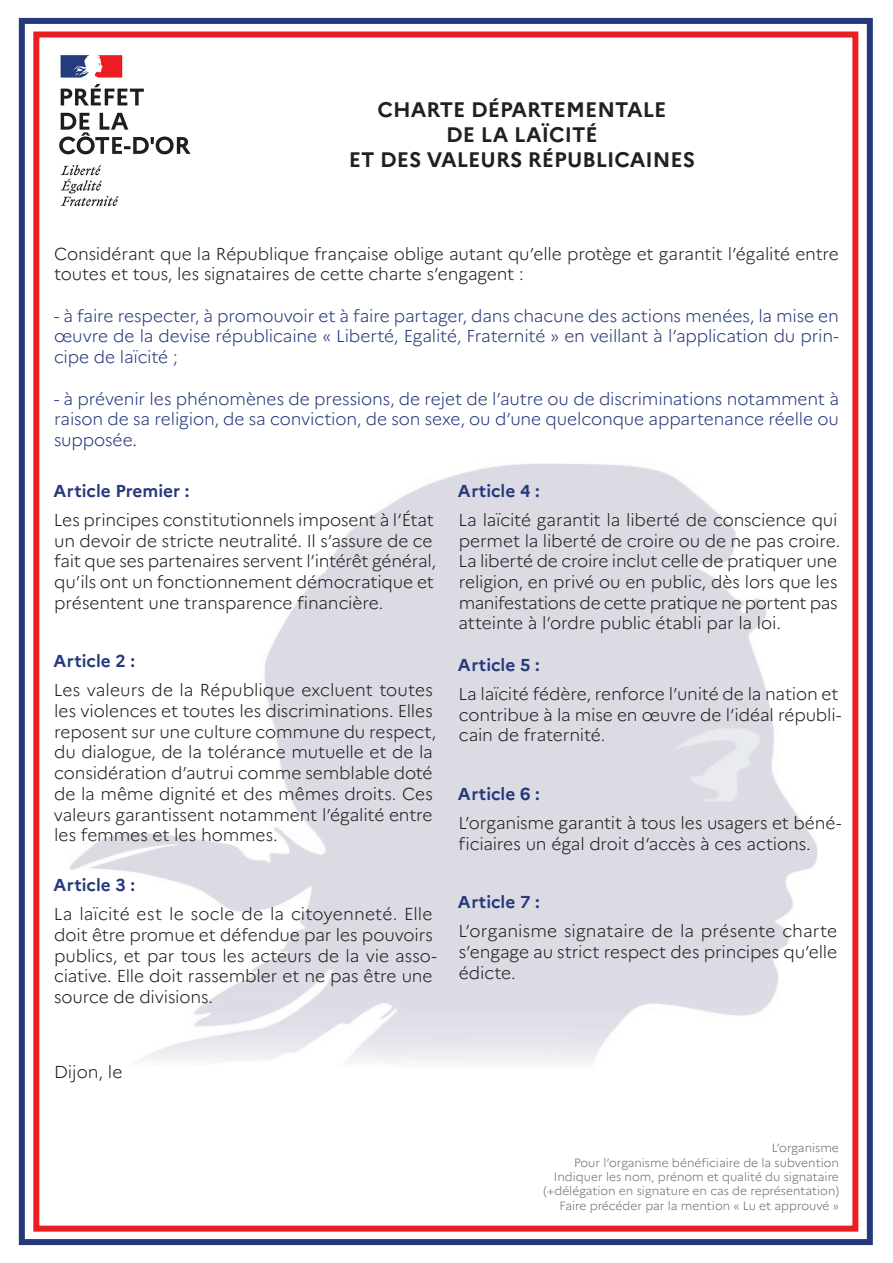
<style>
.page{position:relative;width:893px;height:1263px;background:#fff}
.page>*{position:absolute;margin:0;border:0;box-sizing:border-box;transform-origin:0 0}
.t1{font:700 21px "Marianne";color:#231f20}
.t2{font:300 17.25px/20.7px "Marianne";letter-spacing:-.01em;color:#231f20}
.t3{font:300 17.25px/20.7px "Marianne";letter-spacing:-.01em;color:#26397c}
.t4{font:700 17.25px "Marianne";color:#26397c}
.t5{font:300 12px "Marianne";color:#6c6d70}
.s1{color:#231f20}
</style>
<div class="page">
<img style="left:59px;top:55px;width:132px;height:152px">
<div style="left:19px;top:18px;width:854px;height:1227px;border:6px solid #26397c"></div>
<div style="left:33px;top:32px;width:825px;height:1200px;border:6px solid #eb1d23"></div>
<p class="t1" style="left:378px;top:96px;width:290px">CHARTE DÉPARTEMENTALE</p>
<p class="t1" style="left:446px;top:122px;width:153px">DE LA LAÏCITÉ</p>
<p class="t1" style="left:349px;top:147px;width:348px">ET DES VALEURS RÉPUBLICAINES</p>
<p class="t2" style="left:54px;top:243px;width:786px">Considérant que la République française oblige autant qu’elle protège et garantit l’égalité entre toutes et tous, les signataires de cette charte s’engagent :</p>
<p class="t3" style="left:54px;top:305px;width:786px">- à faire respecter, à promouvoir et à faire partager, dans chacune des actions menées, la mise en</p>
<p class="t3" style="left:54px;top:326px;width:786px">œuvre de la devise républicaine « Liberté, Egalité, Fraternité » en veillant à l’application du prin&shy;cipe de laïcité ;</p>
<p class="t3" style="left:54px;top:388px;width:786px">- à prévenir les phénomènes de pressions, de rejet de l’autre ou de discriminations notamment à</p>
<p class="t3" style="left:54px;top:409px;width:786px">raison de sa religion, de sa conviction, de son sexe, ou d’une quelconque appartenance réelle ou supposée<span class="s1">.</span></p>
<p class="t4" style="left:53px;top:480px;width:138px">Article Premier :</p>
<p class="t2" style="left:54px;top:509px;width:384px">Les principes constitutionnels imposent à l’État un devoir de stricte neutralité. Il s’assure de ce fait que ses partenaires servent l’intérêt général, qu’ils ont un fonctionnement démocratique et présentent une transparence financière.</p>
<p class="t4" style="left:458px;top:480px;width:83px">Article 4 :</p>
<p class="t2" style="left:458px;top:509px;width:383px">La laïcité garantit la liberté de conscience qui permet la liberté de croire ou de ne pas croire.<br>La liberté de croire inclut celle de pratiquer une religion, en privé ou en public, dès lors que les manifestations de cette pratique ne portent pas atteinte à l’ordre public établi par la loi.</p>
<p class="t4" style="left:458px;top:654px;width:83px">Article 5 :</p>
<p class="t2" style="left:458px;top:683px;width:385px">La laïcité fédère, renforce l’unité de la nation et contribue à la mise en œuvre de l’idéal républi&shy;cain de fraternité.</p>
<p class="t4" style="left:53px;top:650px;width:83px">Article 2 :</p>
<p class="t2" style="left:54px;top:680px;width:381px">Les valeurs de la République excluent toutes</p>
<p class="t2" style="left:54px;top:700px;width:384px">les violences et toutes les discriminations. Elles reposent sur une culture commune du respect, du dialogue, de la tolérance mutuelle et de la considération d’autrui comme semblable doté de la même dignité et des mêmes droits. Ces valeurs garantissent notamment l’égalité entre les femmes et les hommes.</p>
<p class="t4" style="left:53px;top:874px;width:83px">Article 3 :</p>
<p class="t2" style="left:54px;top:904px;width:385px">La laïcité est le socle de la citoyenneté. Elle doit être promue et défendue par les pouvoirs publics, et par tous les acteurs de la vie asso&shy;ciative. Elle doit rassembler et ne pas être une source de divisions.</p>
<p class="t4" style="left:458px;top:783px;width:83px">Article 6 :</p>
<p class="t2" style="left:458px;top:812px;width:385px">L’organisme garantit à tous les usagers et béné&shy;ficiaires un égal droit d’accès à ces actions.</p>
<p class="t4" style="left:458px;top:891px;width:83px">Article 7 :</p>
<p class="t2" style="left:458px;top:921px;width:380px;text-align:justify">L’organisme signataire de la présente charte s’engage au strict respect des principes qu’elle édicte.</p>
<p class="t2" style="left:54px;top:1062px;width:70px">Dijon, le</p>
<p class="t5" style="left:772px;top:1140px;width:69px">L’organisme</p>
<p class="t5" style="left:574px;top:1155px;width:266px">Pour l’organisme bénéficiaire de la subvention</p>
<p class="t5" style="left:554px;top:1169px;width:287px">Indiquer les nom, prénom et qualité du signataire</p>
<p class="t5" style="left:544px;top:1184px;width:297px">(+délégation en signature en cas de représentation)</p>
<p class="t5" style="left:560px;top:1198px;width:281px">Faire précéder par la mention « Lu et approuvé »</p>
</div>
